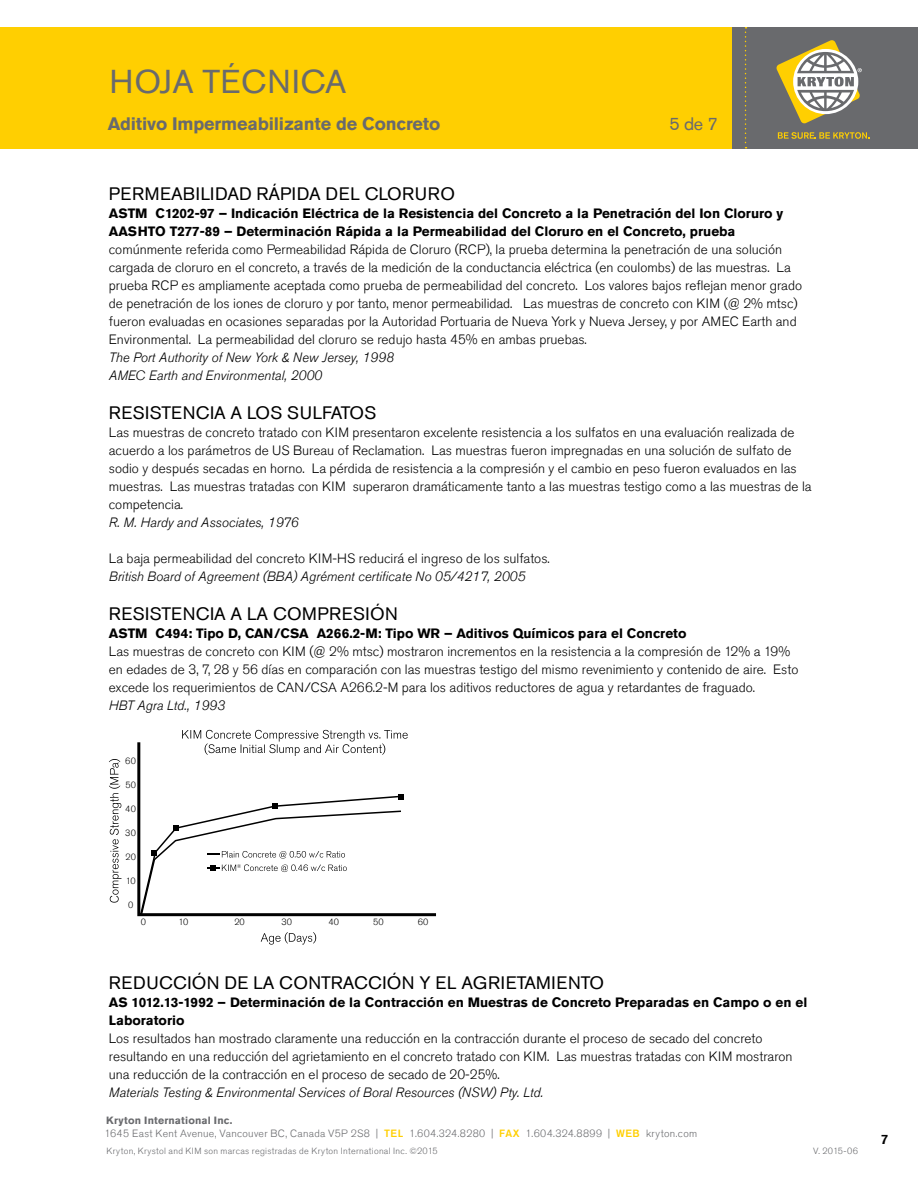
<style>
.page{position:relative;width:918px;height:1188px;background:#fff}
.page>*{position:absolute;margin:0;border:0;box-sizing:border-box;transform-origin:0 0}
.t1{font:33px "Akzidenz Grotesk Std";letter-spacing:.025em;color:#696a6d}
.t2{font:18px "Akzidenz Grotesk Std";letter-spacing:.02em;color:#000}
.t3{font:700 18px "Akzidenz Grotesk Std";letter-spacing:-.01em;color:#696a6d}
.t4{font:18px "Akzidenz Grotesk Std";color:#696a6d}
.t5{font:300 13.5px/18px "Akzidenz Grotesk Std";color:#000}
.t6{font:700 13.5px/18px "Akzidenz Grotesk Std";color:#000}
.t7{font:italic 300 13.5px/18px "Akzidenz Grotesk Std";color:#000}
.t8{font:500 13.5px "Akzidenz Grotesk Std";color:#000}
.t9{font:300 10.5px/12.9px "Akzidenz Grotesk Std";letter-spacing:.03em;color:#696a6d}
.t10{font:300 9px "Akzidenz Grotesk Std";letter-spacing:.035em;color:#696a6d}
.t11{font:300 9px "Akzidenz Grotesk Std";letter-spacing:.01em;color:#000}
.s1{font-weight:700}
.s2{font-weight:500;color:#ffcf01}
</style>
<div class="page">
<div style="left:0;top:27px;width:918px;height:122px;background:#ffcf01"></div>
<div style="left:732px;top:27px;width:186px;height:122px;background:#696a6d"></div>
<svg style="left:745px;top:27px;width:2px;height:121px"></svg>
<svg style="left:778px;top:132px;width:91px;height:7px"></svg>
<svg style="left:776px;top:40px;width:86px;height:84px"></svg>
<svg style="left:182px;top:730px;width:226px;height:9px"></svg>
<svg style="left:109px;top:759px;width:12px;height:144px"></svg>
<svg style="left:261px;top:932px;width:55px;height:13px"></svg>
<svg style="left:137px;top:739px;width:299px;height:178px"></svg>
<svg style="left:139px;top:794px;width:265px;height:122px"></svg>
<h1 class="t1" style="left:109px;top:62px;width:239px">HOJA TÉCNICA</h1>
<h2 class="t3" style="left:108px;top:113px;width:334px">Aditivo Impermeabilizante de Concreto</h2>
<h2 class="t4" style="left:669px;top:113px;width:50px">5 de 7</h2>
<h2 class="t2" style="left:109px;top:183px;width:348px">PERMEABILIDAD RÁPIDA DEL CLORURO</h2>
<p class="t6" style="left:109px;top:204px;width:676px">ASTM C1202-97 – Indicación Eléctrica de la Resistencia del Concreto a la Penetración del Ion Cloruro y<br>AASHTO T277-89 – Determinación Rápida a la Permeabilidad del Cloruro en el Concreto, prueba</p>
<p class="t5" style="left:109px;top:241px;width:695px">comúnmente referida como Permeabilidad Rápida de Cloruro (RCP), la prueba determina la penetración de una solución cargada de cloruro en el concreto, a través de la medición de la conductancia eléctrica (en coulombs) de las muestras. La prueba RCP es ampliamente aceptada como prueba de permeabilidad del concreto. Los valores bajos reflejan menor grado de penetración de los iones de cloruro y por tanto, menor permeabilidad. Las muestras de concreto con KIM (@ 2% mtsc) fueron evaluadas en ocasiones separadas por la Autoridad Portuaria de Nueva York y Nueva Jersey, y por AMEC Earth and Environmental. La permeabilidad del cloruro se redujo hasta 45% en ambas pruebas.</p>
<p class="t7" style="left:109px;top:348px;width:287px">The Port Authority of New York &amp; New Jersey, 1998<br>AMEC Earth and Environmental, 2000</p>
<h2 class="t2" style="left:109px;top:402px;width:269px">RESISTENCIA A LOS SULFATOS</h2>
<p class="t5" style="left:109px;top:424px;width:704px">Las muestras de concreto tratado con KIM presentaron excelente resistencia a los sulfatos en una evaluación realizada de acuerdo a los parámetros de US Bureau of Reclamation. Las muestras fueron impregnadas en una solución de sulfato de sodio y después secadas en horno. La pérdida de resistencia a la compresión y el cambio en peso fueron evaluados en las muestras. Las muestras tratadas con KIM superaron dramáticamente tanto a las muestras testigo como a las muestras de la competencia.</p>
<p class="t7" style="left:109px;top:513px;width:191px">R. M. Hardy and Associates, 1976</p>
<p class="t5" style="left:109px;top:550px;width:442px">La baja permeabilidad del concreto KIM-HS reducirá el ingreso de los sulfatos.</p>
<p class="t7" style="left:109px;top:567px;width:418px">British Board of Agreement (BBA) Agrément certificate No 05/4217, 2005</p>
<h2 class="t2" style="left:109px;top:603px;width:290px">RESISTENCIA A LA COMPRESIÓN</h2>
<p class="t6" style="left:109px;top:624px;width:579px">ASTM C494: Tipo D, CAN/CSA A266.2-M: Tipo WR – Aditivos Químicos para el Concreto</p>
<p class="t5" style="left:109px;top:643px;width:691px">Las muestras de concreto con KIM (@ 2% mtsc) mostraron incrementos en la resistencia a la compresión de 12% a 19% en edades de 3, 7, 28 y 56 días en comparación con las muestras testigo del mismo revenimiento y contenido de aire. Esto excede los requerimientos de CAN/CSA A266.2-M para los aditivos reductores de agua y retardantes de fraguado.</p>
<p class="t7" style="left:109px;top:696px;width:118px">HBT Agra Ltd., 1993</p>
<p class="t11" style="left:125px;top:756px;width:12px">60</p>
<p class="t11" style="left:125px;top:780px;width:12px">50</p>
<p class="t11" style="left:125px;top:804px;width:12px">40</p>
<p class="t11" style="left:125px;top:828px;width:12px">30</p>
<p class="t11" style="left:125px;top:852px;width:12px">20</p>
<p class="t11" style="left:126px;top:876px;width:11px">10</p>
<p class="t11" style="left:128px;top:900px;width:7px">0</p>
<p class="t11" style="left:141px;top:916px;width:7px">0</p>
<p class="t11" style="left:179px;top:916px;width:11px">10</p>
<p class="t11" style="left:234px;top:916px;width:12px">20</p>
<p class="t11" style="left:281px;top:916px;width:12px">30</p>
<p class="t11" style="left:328px;top:916px;width:12px">40</p>
<p class="t11" style="left:373px;top:916px;width:12px">50</p>
<p class="t11" style="left:418px;top:916px;width:12px">60</p>
<h2 class="t2" style="left:109px;top:972px;width:497px">REDUCCIÓN DE LA CONTRACCIÓN Y EL AGRIETAMIENTO</h2>
<p class="t6" style="left:109px;top:993px;width:700px">AS 1012.13-1992 – Determinación de la Contracción en Muestras de Concreto Preparadas en Campo o en el<br>Laboratorio</p>
<p class="t5" style="left:109px;top:1030px;width:685px">Los resultados han mostrado claramente una reducción en la contracción durante el proceso de secado del concreto resultando en una reducción del agrietamiento en el concreto tratado con KIM. Las muestras tratadas con KIM mostraron una reducción de la contracción en el proceso de secado de 20-25%.</p>
<p class="t7" style="left:109px;top:1083px;width:436px">Materials Testing &amp; Environmental Services of Boral Resources (NSW) Pty. Ltd.</p>
<p class="t9" style="left:104px;top:1114px;width:594px"><span class="s1">Kryton International Inc.<br></span>1645 East Kent Avenue, Vancouver BC, Canada V5P 2S8 | <span class="s2">TEL</span> 1.604.324.8280 | <span class="s2">FAX</span> 1.604.324.8899 | <span class="s2">WEB</span> kryton.com</p>
<p class="t10" style="left:107px;top:1145px;width:333px">Kryton, Krystol and KIM son marcas registradas de Kryton International Inc. ©2015</p>
<p class="t10" style="left:813px;top:1145px;width:46px">V. 2015-06</p>
<p class="t8" style="left:881px;top:1131px;width:9px">7</p>
</div>
